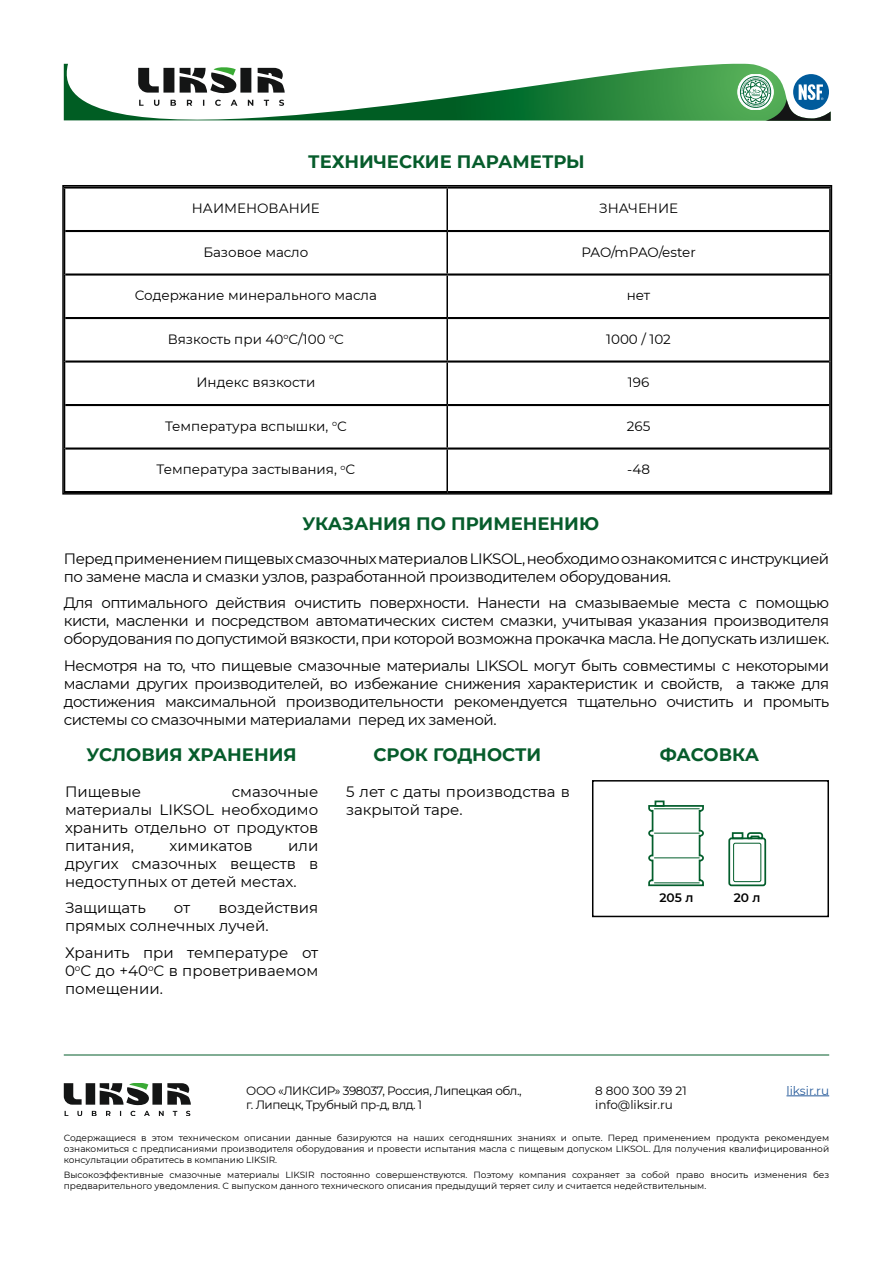
<style>
.page{position:relative;width:893px;height:1263px;background:#fff}
.page>*{position:absolute;margin:0;border:0;box-sizing:border-box;transform-origin:0 0}
.t1{font:700 18px "Montserrat";color:#065c2b}
.t2{font:15px/18px "Montserrat";letter-spacing:-.03em;color:#000;text-align:justify}
.t3{font:15px/18px "Montserrat";color:#000}
.t4{font:13.5px "Montserrat";color:#000}
.t5{font:600 12.3px "Montserrat";color:#000}
.t6{font:12px/14.4px "Montserrat";letter-spacing:-.04em;color:#000}
.t7{font:12px/14.4px "Montserrat";color:#000}
.t8{font:12px "Montserrat";color:#275b9b}
.t9{font:9px/10.8px "Montserrat";color:#000;text-align:justify}
</style>
<div class="page">
<hr style="left:64px;top:1054px;width:765px;height:1px;background:#045c2b">
<svg style="left:64px;top:1083px;width:126px;height:22px"></svg>
<svg style="left:65px;top:1111px;width:125px;height:4px"></svg>
<hr style="left:786px;top:1095px;width:43px;height:1px;background:#275b9b">
<svg style="left:64px;top:64px;width:767px;height:57px"></svg>
<hr style="left:64px;top:186px;width:383px;height:3px;background:#000">
<hr style="left:447px;top:186px;width:384px;height:3px;background:#000">
<hr style="left:65px;top:230px;width:382px;height:2px;background:#000">
<hr style="left:447px;top:230px;width:382px;height:2px;background:#000">
<hr style="left:65px;top:273px;width:382px;height:3px;background:#000">
<hr style="left:447px;top:273px;width:382px;height:3px;background:#000">
<hr style="left:65px;top:317px;width:382px;height:2px;background:#000">
<hr style="left:447px;top:317px;width:382px;height:2px;background:#000">
<hr style="left:65px;top:360px;width:382px;height:3px;background:#000">
<hr style="left:447px;top:360px;width:382px;height:3px;background:#000">
<hr style="left:65px;top:404px;width:382px;height:2px;background:#000">
<hr style="left:447px;top:404px;width:382px;height:2px;background:#000">
<hr style="left:65px;top:447px;width:382px;height:3px;background:#000">
<hr style="left:447px;top:447px;width:382px;height:3px;background:#000">
<hr style="left:64px;top:491px;width:383px;height:2px;background:#000">
<hr style="left:447px;top:491px;width:384px;height:2px;background:#000">
<hr style="left:446px;top:189px;width:2px;height:41px;background:#000">
<hr style="left:446px;top:232px;width:2px;height:41px;background:#000">
<hr style="left:446px;top:276px;width:2px;height:41px;background:#000">
<hr style="left:446px;top:319px;width:2px;height:41px;background:#000">
<hr style="left:446px;top:363px;width:2px;height:41px;background:#000">
<hr style="left:446px;top:406px;width:2px;height:41px;background:#000">
<hr style="left:446px;top:450px;width:2px;height:41px;background:#000">
<div style="left:62px;top:185px;width:770px;height:310px;border:2px solid #000"></div>
<div style="left:592px;top:780px;width:237px;height:137px;border:2px solid #000"></div>
<svg style="left:648px;top:804px;width:56px;height:83px"></svg>
<hr style="left:654px;top:833px;width:46px;height:1px;background:#035e2c">
<hr style="left:654px;top:857px;width:46px;height:1px;background:#035e2c">
<div style="left:655px;top:800px;width:9px;height:7px;border:2px solid #035e2c"></div>
<div style="left:728px;top:837px;width:38px;height:49px;border:2px solid #035e2c;border-radius:2px"></div>
<div style="left:733px;top:843px;width:28px;height:39px;border:1px solid #035e2c;border-radius:2px"></div>
<div style="left:732px;top:832px;width:11px;height:7px;border:2px solid #035e2c"></div>
<svg style="left:746px;top:832px;width:18px;height:8px"></svg>
<hr style="left:654px;top:808px;width:46px;height:1px;background:#035e2c">
<hr style="left:654px;top:882px;width:46px;height:1px;background:#035e2c">
<p class="t1" style="left:308px;top:148px;width:278px">ТЕХНИЧЕСКИЕ ПАРАМЕТРЫ</p>
<p class="t4" style="left:192px;top:199px;width:129px">НАИМЕНОВАНИЕ</p>
<p class="t4" style="left:599px;top:199px;width:80px">ЗНАЧЕНИЕ</p>
<p class="t4" style="left:203px;top:243px;width:107px">Базовое масло</p>
<p class="t4" style="left:581px;top:243px;width:116px">PAO/mPAO/ester</p>
<p class="t4" style="left:135px;top:286px;width:244px">Содержание минерального масла</p>
<p class="t4" style="left:627px;top:286px;width:25px">нет</p>
<p class="t4" style="left:168px;top:330px;width:178px">Вязкость при 40<sup>о</sup>С/100 <sup>о</sup>С</p>
<p class="t4" style="left:606px;top:330px;width:66px">1000 / 102</p>
<p class="t4" style="left:196px;top:373px;width:120px">Индекс вязкости</p>
<p class="t4" style="left:628px;top:373px;width:23px">196</p>
<p class="t4" style="left:165px;top:417px;width:183px">Температура вспышки, <sup>о</sup>С</p>
<p class="t4" style="left:627px;top:417px;width:25px">265</p>
<p class="t4" style="left:157px;top:460px;width:200px">Температура застывания, <sup>о</sup>С</p>
<p class="t4" style="left:627px;top:460px;width:24px">-48</p>
<p class="t1" style="left:302px;top:510px;width:298px">УКАЗАНИЯ ПО ПРИМЕНЕНИЮ</p>
<p class="t2" style="left:64px;top:549px;width:767px">Перед применением пищевых смазочных материалов LIKSOL, необходимо ознакомится с инструкцией по замене масла и смазки узлов, разработанной производителем оборудования.</p>
<p class="t2" style="left:64px;top:593px;width:767px">Для оптимального действия очистить поверхности. Нанести на смазываемые места с помощью кисти, масленки и посредством автоматических систем смазки, учитывая указания производителя оборудования по допустимой вязкости, при которой возможна прокачка масла. Не допускать излишек.</p>
<p class="t2" style="left:64px;top:656px;width:767px">Несмотря на то, что пищевые смазочные материалы LIKSOL могут быть совместимы с некоторыми маслами других производителей, во избежание снижения характеристик и свойств, а также для достижения максимальной производительности рекомендуется тщательно очистить и промыть системы со смазочными материалами перед их заменой.</p>
<p class="t1" style="left:87px;top:742px;width:212px">УСЛОВИЯ ХРАНЕНИЯ</p>
<p class="t3" style="left:65px;top:782px;width:78px">Пищевые</p>
<p class="t2" style="left:65px;top:782px;width:255px;text-indent:167px">смазочные материалы LIKSOL необходимо хранить отдельно от продуктов питания,</p>
<p class="t3" style="left:170px;top:836px;width:85px">химикатов</p>
<p class="t2" style="left:65px;top:836px;width:255px;text-indent:223px">или других смазочных веществ в недоступных от детей местах.</p>
<p class="t3" style="left:65px;top:898px;width:82px">Защищать</p>
<p class="t2" style="left:174px;top:898px;width:18px">от</p>
<p class="t3" style="left:65px;top:898px;width:255px;text-indent:153px">воздействия прямых солнечных лучей.</p>
<p class="t2" style="left:65px;top:943px;width:255px">Хранить при температуре от 0<sup>о</sup>С до +40<sup>о</sup>С в проветриваемом помещении.</p>
<p class="t1" style="left:374px;top:742px;width:169px">СРОК ГОДНОСТИ</p>
<p class="t3" style="left:346px;top:782px;width:225px">5 лет с даты производства в закрытой таре.</p>
<p class="t1" style="left:660px;top:742px;width:101px">ФАСОВКА</p>
<p class="t5" style="left:659px;top:889px;width:35px">205 л</p>
<p class="t5" style="left:734px;top:889px;width:28px">20 л</p>
<p class="t6" style="left:246px;top:1083px;width:277px">ООО «ЛИКСИР» 398037, Россия, Липецкая обл., г. Липецк, Трубный пр-д, влд. 1</p>
<p class="t7" style="left:595px;top:1083px;width:93px">8 800 300 39 21 info@liksir.ru</p>
<p class="t8" style="left:786px;top:1082px;width:44px">liksir.ru</p>
<p class="t9" style="left:64px;top:1132px;width:767px">Содержащиеся в этом техническом описании данные базируются на наших сегодняшних знаниях и опыте. Перед применением продукта рекомендуем ознакомиться с предписаниями производителя оборудования и провести испытания масла с пищевым допуском LIKSOL. Для получения квалифицированной консультации обратитесь в компанию LIKSIR.</p>
<p class="t9" style="left:64px;top:1169px;width:767px">Высокоэффективные смазочные материалы LIKSIR постоянно совершенствуются. Поэтому компания сохраняет за собой право вносить изменения без предварительного уведомления. С выпуском данного технического описания предыдущий теряет силу и считается недействительным.</p>
</div>
